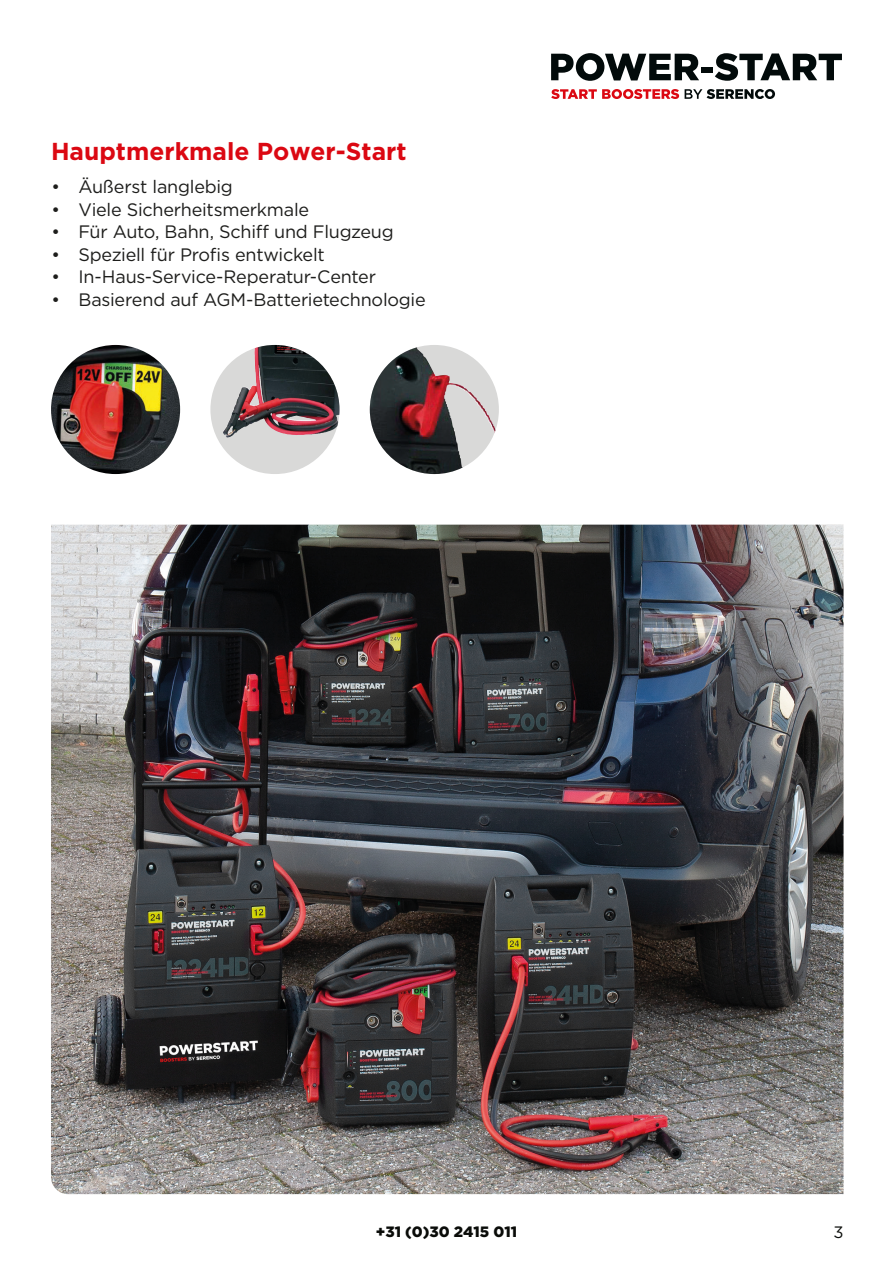
<style>
.page{position:relative;width:893px;height:1263px;background:#fff}
.page>*{position:absolute;margin:0;border:0;box-sizing:border-box;transform-origin:0 0}
.Platte_tekst-bullets-dik-wit{font:700 24.45px "Gotham";color:#db0812}
.t1{font:18px "Gotham";letter-spacing:-.015em;color:#1d1d1b}
.t2{font:16.5px "Gotham";color:#0a0c09}
.t3{font:900 15px "Gotham";color:#0a0c09}
</style>
<div class="page">
<svg style="left:551px;top:53px;width:148px;height:28px"></svg>
<svg style="left:715px;top:53px;width:127px;height:28px"></svg>
<svg style="left:685px;top:89px;width:90px;height:10px"></svg>
<svg style="left:551px;top:89px;width:128px;height:10px"></svg>
<div style="left:701px;top:67px;width:12px;height:6px;background:#020a0a"></div>
<img style="left:370px;top:347px;width:126px;height:127px">
<img style="left:51px;top:345px;width:129px;height:129px;border-radius:65px">
<svg style="left:210px;top:345px;width:129px;height:129px;background:#83777a"></svg>
<img style="left:223px;top:348px;width:42px;height:89px">
<img style="left:51px;top:525px;width:792px;height:669px">
<p class="Platte_tekst-bullets-dik-wit" style="left:51px;top:135px;width:357px">Hauptmerkmale Power-Start</p>
<p class="t1" style="left:51px;top:176px;width:183px">• Äußerst langlebig</p>
<p class="t1" style="left:51px;top:198px;width:259px">• Viele Sicherheitsmerkmale</p>
<p class="t1" style="left:51px;top:221px;width:344px">• Für Auto, Bahn, Schiff und Flugzeug</p>
<p class="t1" style="left:51px;top:243px;width:275px">• Speziell für Profis entwickelt</p>
<p class="t1" style="left:51px;top:266px;width:326px">• In-Haus-Service-Reperatur-Center</p>
<p class="t1" style="left:51px;top:288px;width:376px">• Basierend auf AGM-Batterietechnologie</p>
<p class="t3" style="left:376px;top:1221px;width:143px">+31 (0)30 2415 011</p>
<p class="t2" style="left:833px;top:1221px;width:12px">3</p>
</div>
